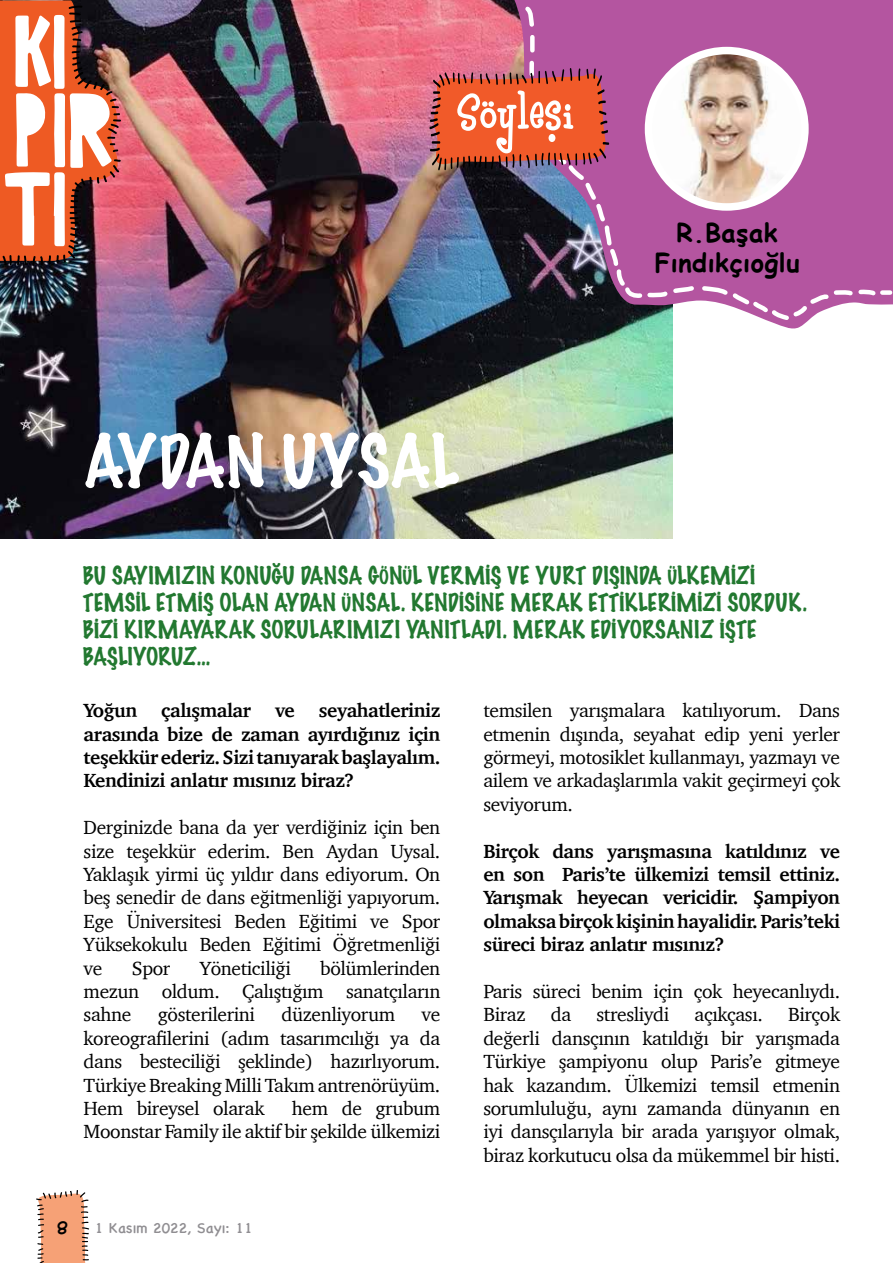
<style>
.page{position:relative;width:893px;height:1263px;background:#fff}
.page>*{position:absolute;margin:0;border:0;box-sizing:border-box;transform-origin:0 0}
.t1{font:100 66px "Marker Felt";color:#fff}
.t2{font:59.85px "Boyz R Gross NF";color:#fff}
.t3{font:700 25.5px/30.6px "Comic Sans MS";letter-spacing:.02em;color:#000;text-align:center}
.t4{font:100 22.5px/27px "Marker Felt";color:#227830}
.t5{font:19.5px/23.4px "Charter";letter-spacing:-.02em;color:#000;text-align:justify}
.t6{font:700 19.5px/23.4px "Charter";letter-spacing:-.02em;color:#000;text-align:justify}
.t7{font:15px "Chalkboard SE";color:#908e92}
.s1{font-family:"Boyz R Gross NF";font-size:30px;color:#000}
</style>
<div class="page">
<img style="left:0;top:0;width:672px;height:539px">
<svg style="left:0;top:0;width:121px;height:266px"></svg>
<svg style="left:36px;top:1190px;width:53px;height:73px"></svg>
<svg style="left:514px;top:0;width:379px;height:331px"></svg>
<svg style="left:521px;top:3px;width:372px;height:320px;background:#a65b99"></svg>
<img style="left:648px;top:51px;width:157px;height:156px;border-radius:78px">
<div style="left:645px;top:47px;width:164px;height:164px;border:8px solid #fff;border-radius:50%"></div>
<svg style="left:429px;top:68px;width:180px;height:102px;background:#d4573d"></svg>
<div style="left:549px;top:134px;width:6px;height:8px;background:#fff;border-radius:50%"></div>
<h2 class="t2" style="left:456px;top:82px;width:119px">Söylesi</h2>
<h1 class="t1" style="left:84px;top:409px;width:376px">AYDAN UYSAL</h1>
<h3 class="t3" style="left:655px;top:216px;width:146px">R.Başak<br>Fındıkçıoğlu</h3>
<p class="t4" style="left:83px;top:562px;width:726px">BU SAYIMIZIN KONUĞU DANSA GÖNÜL VERMİŞ VE YURT DIŞINDA ÜLKEMİZİ TEMSİL ETMİŞ OLAN AYDAN ÜNSAL. KENDİSİNE MERAK ETTİKLERİMİZİ SORDUK.<br>BİZİ KIRMAYARAK SORULARIMIZI YANITLADI. MERAK EDİYORSANIZ İŞTE BAŞLIYORUZ…</p>
<p class="t6" style="left:84px;top:698px;width:358px">Yoğun çalışmalar ve seyahatleriniz arasında bize de zaman ayırdığınız için teşekkür ederiz. Sizi tanıyarak başlayalım.<br>Kendinizi anlatır mısınız biraz?</p>
<p class="t5" style="left:84px;top:816px;width:358px">Derginizde bana da yer verdiğiniz için ben size teşekkür ederim. Ben Aydan Uysal.<br>Yaklaşık yirmi üç yıldır dans ediyorum. On beş senedir de dans eğitmenliği yapıyorum.<br>Ege Üniversitesi Beden Eğitimi ve Spor Yüksekokulu Beden Eğitimi Öğretmenliği ve</p>
<p class="t5" style="left:84px;top:956px;width:358px;text-indent:237px">bölümlerinden mezun oldum. Çalıştığım sanatçıların sahne</p>
<p class="t5" style="left:132px;top:956px;width:40px">Spor</p>
<p class="t5" style="left:200px;top:956px;width:93px">Yöneticiliği</p>
<p class="t5" style="left:158px;top:1003px;width:99px">gösterilerini</p>
<p class="t5" style="left:281px;top:1003px;width:115px">düzenliyorum</p>
<p class="t5" style="left:84px;top:1003px;width:358px;text-indent:338px">ve koreografilerini (adım tasarımcılığı ya da dans besteciliği şeklinde) hazırlıyorum.<br>Türkiye Breaking Milli Takım antrenörüyüm.<br>Hem bireysel olarak</p>
<p class="t5" style="left:84px;top:1096px;width:358px;text-align:right">hem de grubum<br>Moonstar Family ile aktif bir şekilde ülkemizi</p>
<p class="t7" style="left:57px;top:1215px;width:197px"><span class="s1">8</span> 1 Kasım 2022, Sayı: 11</p>
<p class="t5" style="left:483px;top:699px;width:358px">temsilen yarışmalara katılıyorum. Dans etmenin dışında, seyahat edip yeni yerler görmeyi, motosiklet kullanmayı, yazmayı ve ailem ve arkadaşlarımla vakit geçirmeyi çok seviyorum.</p>
<p class="t6" style="left:483px;top:839px;width:358px">Birçok dans yarışmasına katıldınız ve en son Paris’te ülkemizi temsil ettiniz.<br>Yarışmak heyecan vericidir. Şampiyon olmaksa birçok kişinin hayalidir. Paris’teki süreci biraz anlatır mısınız?</p>
<p class="t5" style="left:483px;top:979px;width:358px">Paris süreci benim için çok heyecanlıydı.<br>Biraz</p>
<p class="t5" style="left:483px;top:1003px;width:358px;text-indent:305px">Birçok değerli dansçının katıldığı bir yarışmada Türkiye şampiyonu olup Paris’e gitmeye hak kazandım. Ülkemizi temsil etmenin sorumluluğu, aynı zamanda dünyanın en iyi dansçılarıyla bir arada yarışıyor olmak, biraz korkutucu olsa da mükemmel bir histi.</p>
<p class="t5" style="left:551px;top:1003px;width:22px">da</p>
<p class="t5" style="left:597px;top:1003px;width:74px">stresliydi</p>
<p class="t5" style="left:694px;top:1003px;width:70px">açıkçası.</p>
</div>
